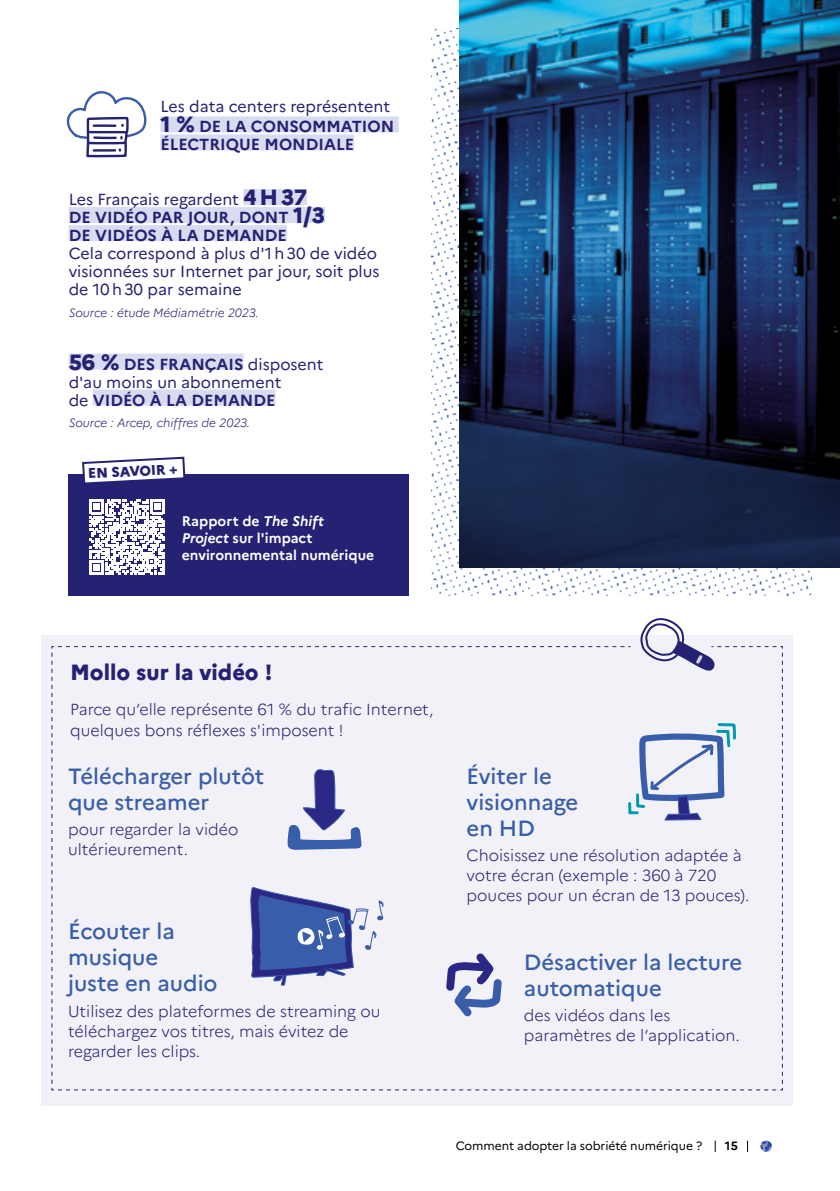
<style>
.page{position:relative;width:840px;height:1191px;background:#fff}
.page>*{position:absolute;margin:0;border:0;box-sizing:border-box;transform-origin:0 0}
.t1{font:500 22px/26px "Marianne";color:#385ea9}
.t2{font:800 22px "Marianne";color:#252173}
.t3{font:300 16px/20px "Marianne";color:#252173}
.t4{font:16px/18px "Marianne";color:#252173}
.t5{font:700 16px/18px "Marianne";color:#252173}
.t6{font:700 14px/17px "Marianne";color:#fff}
.t7{font:800 14px "Marianne";color:#252173}
.t8{font:italic 300 12px "Marianne";color:#252173}
.t9{font:12px "Marianne";letter-spacing:-.005em;color:#000}
.t10{font:700 12px "Marianne";color:#000}
.s1{font-weight:800;font-size:22px}
.s2{font-weight:700}
.s3{font-weight:400}
.s4{font-style:italic}
</style>
<div class="page">
<div style="left:41px;top:635px;width:751px;height:471px;background:#f2f1f8"></div>
<div style="left:243px;top:189px;width:64px;height:16px;background:#d9dcf0"></div>
<div style="left:69px;top:207px;width:256px;height:16px;background:#d9dcf0"></div>
<div style="left:69px;top:225px;width:218px;height:16px;background:#d9dcf0"></div>
<div style="left:69px;top:353px;width:174px;height:16px;background:#d9dcf0"></div>
<div style="left:93px;top:389px;width:182px;height:16px;background:#d9dcf0"></div>
<div style="left:160px;top:116px;width:238px;height:16px;background:#d9dcf0"></div>
<div style="left:160px;top:134px;width:194px;height:16px;background:#d9dcf0"></div>
<img style="left:431px;top:28px;width:380px;height:567px">
<img style="left:459px;top:0;width:380px;height:567px">
<div style="left:68px;top:474px;width:340px;height:121px;background:#252173"></div>
<svg style="left:82px;top:456px;width:104px;height:27px"></svg>
<svg style="left:90px;top:500px;width:75px;height:75px"></svg>
<hr style="left:162px;top:560px;width:3px;height:15px;background:#fff">
<svg style="left:760px;top:1140px;width:11px;height:12px"></svg>
<svg style="left:714px;top:1140px;width:1px;height:12px"></svg>
<svg style="left:67px;top:91px;width:78px;height:67px"></svg>
<svg style="left:51px;top:589px;width:731px;height:501px"></svg>
<p class="t4" style="left:160px;top:95px;width:235px;line-height:20px">Les data centers représentent<br><span class="s1">1 %</span> <span class="s2">DE LA CONSOMMATION</span></p>
<p class="t5" style="left:160px;top:134px;width:195px">ÉLECTRIQUE MONDIALE</p>
<p class="t5" style="left:69px;top:189px;width:258px"><span class="s3">Les Français regardent</span> <span class="s1">4 H 37<br></span>DE VIDÉO PAR JOUR, DONT <span class="s1">1/3<br></span>DE VIDÉOS À LA DEMANDE</p>
<p class="t4" style="left:69px;top:243px;width:312px">Cela correspond à plus d'1 h 30 de vidéo visionnées sur Internet par jour, soit plus de 10 h 30 par semaine</p>
<p class="t8" style="left:69px;top:303px;width:191px">Source : étude Médiamétrie 2023.</p>
<p class="t4" style="left:69px;top:353px;width:256px"><span class="s1">56 %</span> <span class="s2">DES FRANÇAIS</span> disposent d'au moins un abonnement<br>de <span class="s2">VIDÉO À LA DEMANDE</span></p>
<p class="t8" style="left:69px;top:414px;width:183px">Source : Arcep, chiffres de 2023.</p>
<p class="t7" style="left:87px;top:462px;width:91px;rotate:-3deg">EN SAVOIR +</p>
<p class="t6" style="left:182px;top:511px;width:194px">Rapport de <span class="s4">The Shift<br>Project</span> sur l'impact environnemental numérique</p>
<h1 class="t2" style="left:70px;top:655px;width:204px">Mollo sur la vidéo !</h1>
<p class="t3" style="left:70px;top:697px;width:364px;line-height:21px">Parce qu’elle représente 61 % du trafic Internet, quelques bons réflexes s'imposent !</p>
<h1 class="t1" style="left:68px;top:761px;width:197px">Télécharger plutôt que streamer</h1>
<p class="t3" style="left:68px;top:818px;width:172px">pour regarder la vidéo ultérieurement.</p>
<h1 class="t1" style="left:68px;top:916px;width:151px">Écouter la musique<br>juste en audio</h1>
<p class="t3" style="left:68px;top:999px;width:314px">Utilisez des plateformes de streaming ou téléchargez vos titres, mais évitez de regarder les clips.</p>
<h1 class="t1" style="left:466px;top:761px;width:113px">Éviter le visionnage en HD</h1>
<p class="t3" style="left:466px;top:844px;width:284px">Choisissez une résolution adaptée à votre écran (exemple : 360 à 720 pouces pour un écran de 13 pouces).</p>
<h1 class="t1" style="left:523px;top:947px;width:219px">Désactiver la lecture automatique</h1>
<p class="t3" style="left:523px;top:1004px;width:217px">des vidéos dans les paramètres de l’application.</p>
<p class="t9" style="left:455px;top:1137px;width:248px">Comment adopter la sobriété numérique ?</p>
<p class="t10" style="left:724px;top:1136px;width:15px">15</p>
</div>
